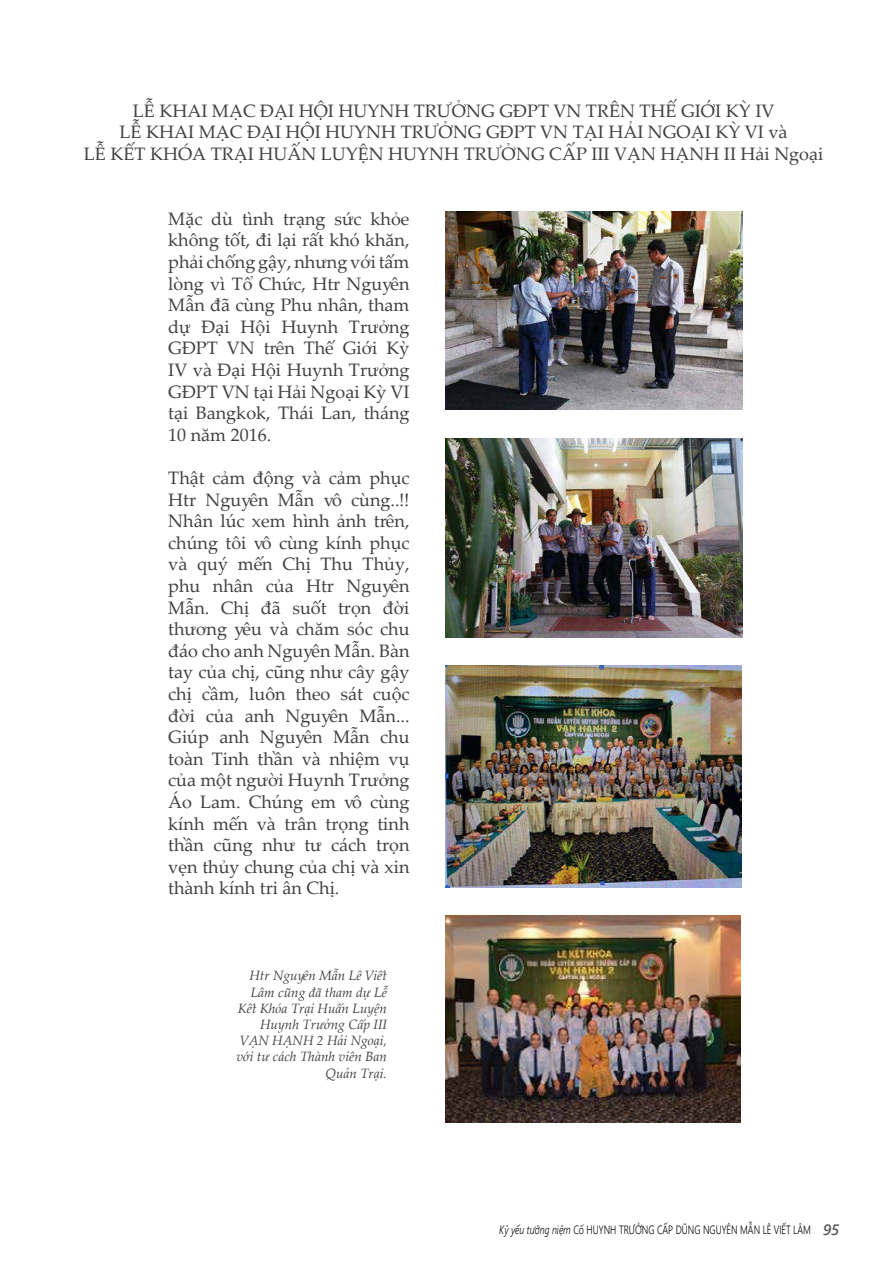
<style>
.page{position:relative;width:893px;height:1263px;background:#fff}
.page>*{position:absolute;margin:0;border:0;box-sizing:border-box;transform-origin:0 0}
.t1{font:18px/21.6px "Palatino Linotype";color:#414042;text-align:justify}
.t2{font:italic 13.5px/16.2px "Palatino Linotype";color:#414042;text-align:right}
.t3{font:300 12px "Segoe UI";color:#000;scale:.75 1}
.s1{font-style:italic}
.s2{font-weight:600;font-style:italic;font-size:15px;color:#58595b}
</style>
<div class="page">
<img style="left:446px;top:439px;width:297px;height:198px">
<img style="left:446px;top:212px;width:297px;height:198px">
<img style="left:446px;top:666px;width:295px;height:222px">
<img style="left:446px;top:916px;width:295px;height:206px">
<p class="t1" style="left:84px;top:99px;width:741px;text-align:center">LỄ KHAI MẠC ĐẠI HỘI HUYNH TRƯỞNG GĐPT VN TRÊN THẾ GIỚI KỲ IV<br>LỄ KHAI MẠC ĐẠI HỘI HUYNH TRƯỞNG GĐPT VN TẠI HẢI NGOẠI KỲ VI và<br>LỄ KẾT KHÓA TRẠI HUẤN LUYỆN HUYNH TRƯỞNG CẤP III VẠN HẠNH II Hải Ngoại</p>
<p class="t1" style="left:168px;top:207px;width:243px">Mặc dù tình trạng sức khỏe không tốt, đi lại rất khó khăn, phải chống gậy, nhưng với tấm lòng vì Tổ Chức, Htr Nguyên Mẫn đã cùng Phu nhân, tham dự Đại Hội Huynh Trưởng GĐPT VN trên Thế Giới Kỳ IV và Đại Hội Huynh Trưởng GĐPT VN tại Hải Ngoại Kỳ VI tại Bangkok, Thái Lan, tháng 10 năm 2016.</p>
<p class="t1" style="left:168px;top:466px;width:243px">Thật cảm động và cảm phục Htr Nguyên Mẫn vô cùng..!!<br>Nhân lúc xem hình ảnh trên, chúng tôi vô cùng kính phục và quý mến Chị Thu Thủy, phu nhân của Htr Nguyên Mẫn. Chị đã suốt trọn đời thương yêu và chăm sóc chu đáo cho anh Nguyên Mẫn. Bàn tay của chị, cũng như cây gậy chị cầm, luôn theo sát cuộc đời của anh Nguyên Mẫn...<br>Giúp anh Nguyên Mẫn chu toàn Tinh thần và nhiệm vụ của một người Huynh Trưởng Áo Lam. Chúng em vô cùng kính mến và trân trọng tinh thần cũng như tư cách trọn vẹn thủy chung của chị và xin thành kính tri ân Chị.</p>
<p class="t2" style="left:236px;top:967px;width:152px">Htr Nguyên Mẫn Lê Viết<br>Lâm cũng đã tham dự Lễ<br>Kết Khóa Trại Huấn Luyện<br>Huynh Trưởng Cấp III<br>VẠN HẠNH 2 Hải Ngoại, với tư cách Thành viên Ban<br>Quản Trại.</p>
<p class="t3" style="left:499px;top:1218px;width:454px"><span class="s1">Kỷ yếu tưởng niệm</span> Cố HUYNH TRƯỞNG CẤP DŨNG NGUYÊN MẪN LÊ VIẾT LÂM <span class="s2">95</span></p>
</div>
